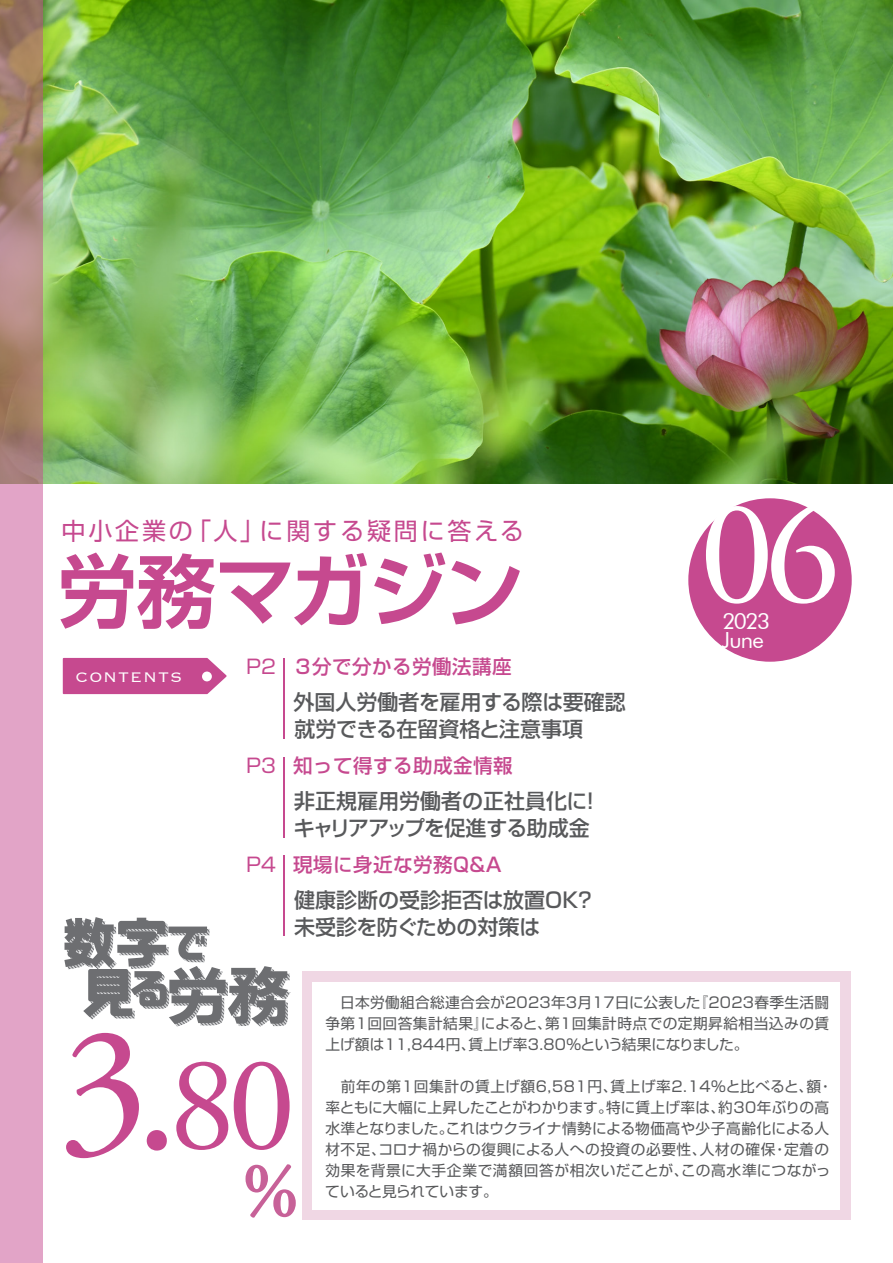
<style>
.page{position:relative;width:893px;height:1263px;background:#fff}
.page>*{position:absolute;margin:0;border:0;box-sizing:border-box;transform-origin:0 0}
.t1{font:180px "Adobe Garamond Pro";color:#c6498f}
.t2{font:149.25px "Adobe Garamond Pro";color:#fff}
.t3{font:700 79.5px "Shin Go Pro De";letter-spacing:-.02em;color:#c6498f}
.t4{font:67.5px "Tsuku Old Min Pro R";color:#c76198}
.t5{font:24px "Shin Go Pro";letter-spacing:.12em;color:#c6498f}
.t6{font:22.2px/19.4px "Futura BT";letter-spacing:-.05em;color:#fff}
.t7{font:500 21px/27.2px "Shin Go Pro";color:#58595b}
.t8{font:500 19.5px "Shin Go Pro";letter-spacing:.025em;color:#c6498f}
.t9{font:19.5px "Shin Go Pro";color:#c6498f}
.t10{font:300 18px "Copperplate";letter-spacing:.055em;color:#fff}
.t11{font:14.7px/21px "Shin Go Pro";letter-spacing:.02em;color:#58595b;text-align:justify}
.s1{font-size:135px}
</style>
<div class="page">
<img style="left:43px;top:0;width:850px;height:484px">
<svg style="left:63px;top:658px;width:164px;height:36px;background:#ca5697"></svg>
<hr style="left:283px;top:658px;width:2px;height:80px;background:#c6498f">
<hr style="left:283px;top:757px;width:2px;height:80px;background:#c6498f">
<hr style="left:283px;top:856px;width:2px;height:80px;background:#c6498f">
<div style="left:302px;top:971px;width:548px;height:249px;background:#f0d7e4"></div>
<div style="left:313px;top:982px;width:527px;height:227px;background:#fff"></div>
<svg style="left:64px;top:917px;width:226px;height:109px"></svg>
<svg style="left:0;top:0;width:43px;height:1263px;background:#cb96a6"></svg>
<div style="left:688px;top:498px;width:164px;height:164px;background:#c6498f;border-radius:50%"></div>
<svg style="left:245px;top:1164px;width:51px;height:54px"></svg>
<h3 class="t5" style="left:61px;top:511px;width:464px">中小企業の「人」に関する疑問に答える</h3>
<h3 class="t3" style="left:58px;top:526px;width:467px">労務マガジン</h3>
<p class="t10" style="left:75px;top:665px;width:108px">CONTENTS</p>
<h3 class="t9" style="left:246px;top:650px;width:31px">P2</h3>
<h3 class="t9" style="left:246px;top:749px;width:31px">P3</h3>
<h3 class="t9" style="left:246px;top:848px;width:31px">P4</h3>
<h3 class="t8" style="left:293px;top:650px;width:220px">３分で分かる労働法講座</h3>
<h3 class="t7" style="left:294px;top:686px;width:334px">外国人労働者を雇用する際は要確認就労できる在留資格と注意事項</h3>
<h3 class="t8" style="left:293px;top:749px;width:221px">知って得する助成金情報</h3>
<h3 class="t7" style="left:294px;top:785px;width:309px">非正規雇用労働者の正社員化に！キャリアアップを促進する助成金</h3>
<h3 class="t8" style="left:293px;top:848px;width:210px">現場に身近な労務Q&amp;A</h3>
<h3 class="t7" style="left:294px;top:883px;width:303px">健康診断の受診拒否は放置OK？未受診を防ぐための対策は</h3>
<h2 class="t2" style="left:699px;top:465px;width:142px">06</h2>
<h3 class="t6" style="left:721px;top:611px;width:50px">2023<br>June</h3>
<h1 class="t1" style="left:59px;top:983px;width:238px">3.<span class="s1">80</span></h1>
<h3 class="t4" style="left:237px;top:1139px;width:69px">％</h3>
<p class="t11" style="left:325px;top:990px;width:505px">　日本労働組合総連合会が2023年３月17日に公表した『2023春季生活闘争第1回回答集計結果』によると、第1回集計時点での定期昇給相当込みの賃上げ額は11,844円、賃上げ率3.80％という結果になりました。</p>
<p class="t11" style="left:325px;top:1074px;width:509px;text-align:left">　前年の第1回集計の賃上げ額6,581円、賃上げ率2.14％と比べると、額・率ともに大幅に上昇したことがわかります。特に賃上げ率は、約30年ぶりの高水準となりました。これはウクライナ情勢による物価高や少子高齢化による人材不足、コロナ禍からの復興による人への投資の必要性、人材の確保・定着の効果を背景に大手企業で満額回答が相次いだことが、この高水準につながっていると見られています。</p>
</div>
